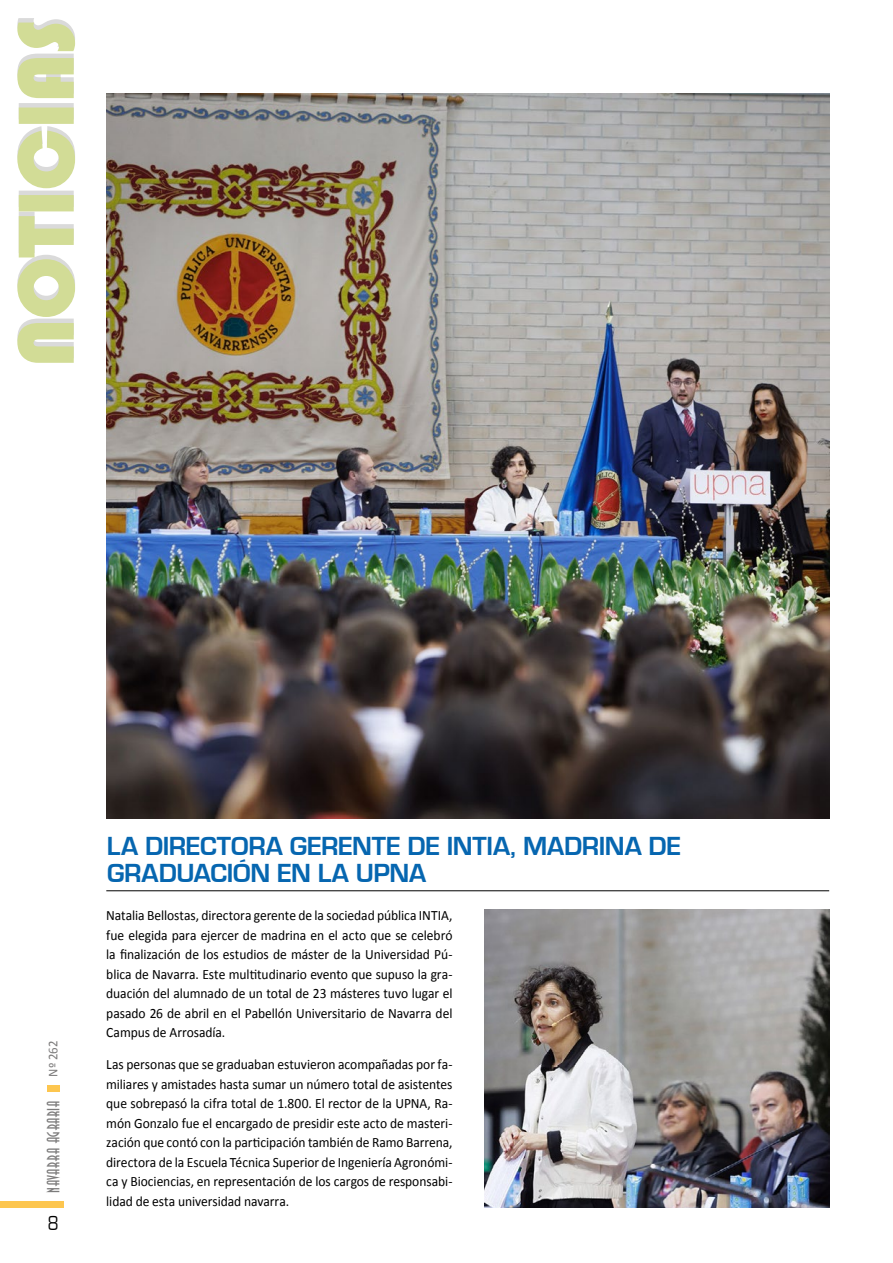
<style>
.page{position:relative;width:893px;height:1263px;background:#fff}
.page>*{position:absolute;margin:0;border:0;box-sizing:border-box;transform-origin:0 0}
.t1{font:700 27px/27px "Eurostile T";letter-spacing:-.01em;color:#0666b0}
.t2{font:21px "Eurostile T";color:#000;scale:.85 1}
.t3{font:16.5px "Anastasia";letter-spacing:.04em;color:#7c7b7b;scale:.95 1}
.t4{font:14.25px/19.5px "Calibri";letter-spacing:-.005em;color:#000;text-align:justify;scale:.95 1}
.t5{font:13.5px "Calibri";color:#7c7b7b;scale:.95 1}
</style>
<div class="page">
<svg style="left:17px;top:18px;width:58px;height:345px"></svg>
<hr style="left:106px;top:890px;width:723px;height:1px;background:#000">
<img style="left:106px;top:94px;width:723px;height:724px">
<img style="left:485px;top:909px;width:344px;height:299px">
<div style="left:0;top:1201px;width:64px;height:7px;background:#fdc64f"></div>
<div style="left:47px;top:1085px;width:13px;height:6px;background:#fdc64f"></div>
<p class="t5" style="left:44px;top:1077px;width:39px;rotate:-90deg">Nº 262</p>
<p class="t3" style="left:44px;top:1193px;width:99px;rotate:-90deg">NAVARRA AGRARIA</p>
<h2 class="t2" style="left:48px;top:1212px;width:14px">8</h2>
<h1 class="t1" style="left:107px;top:833px;width:576px">LA DIRECTORA GERENTE DE INTIA, MADRINA DE<br>GRADUACIÓN EN LA UPNA</h1>
<p class="t4" style="left:106px;top:905px;width:366px">Natalia Bellostas, directora gerente de la sociedad pública INTIA, fue elegida para ejercer de madrina en el acto que se celebró la finalización de los estudios de máster de la Universidad Pú&shy;blica de Navarra. Este multitudinario evento que supuso la gra&shy;duación del alumnado de un total de 23 másteres tuvo lugar el pasado 26 de abril en el Pabellón Universitario de Navarra del Campus de Arrosadía.</p>
<p class="t4" style="left:106px;top:1055px;width:366px">Las personas que se graduaban estuvieron acompañadas por fa&shy;miliares y amistades hasta sumar un número total de asistentes que sobrepasó la cifra total de 1.800. El rector de la UPNA, Ra&shy;món Gonzalo fue el encargado de presidir este acto de masteri&shy;zación que contó con la participación también de Ramo Barrena, directora de la Escuela Técnica Superior de Ingeniería Agronómi&shy;ca y Biociencias, en representación de los cargos de responsabi&shy;lidad de esta universidad navarra.</p>
</div>
